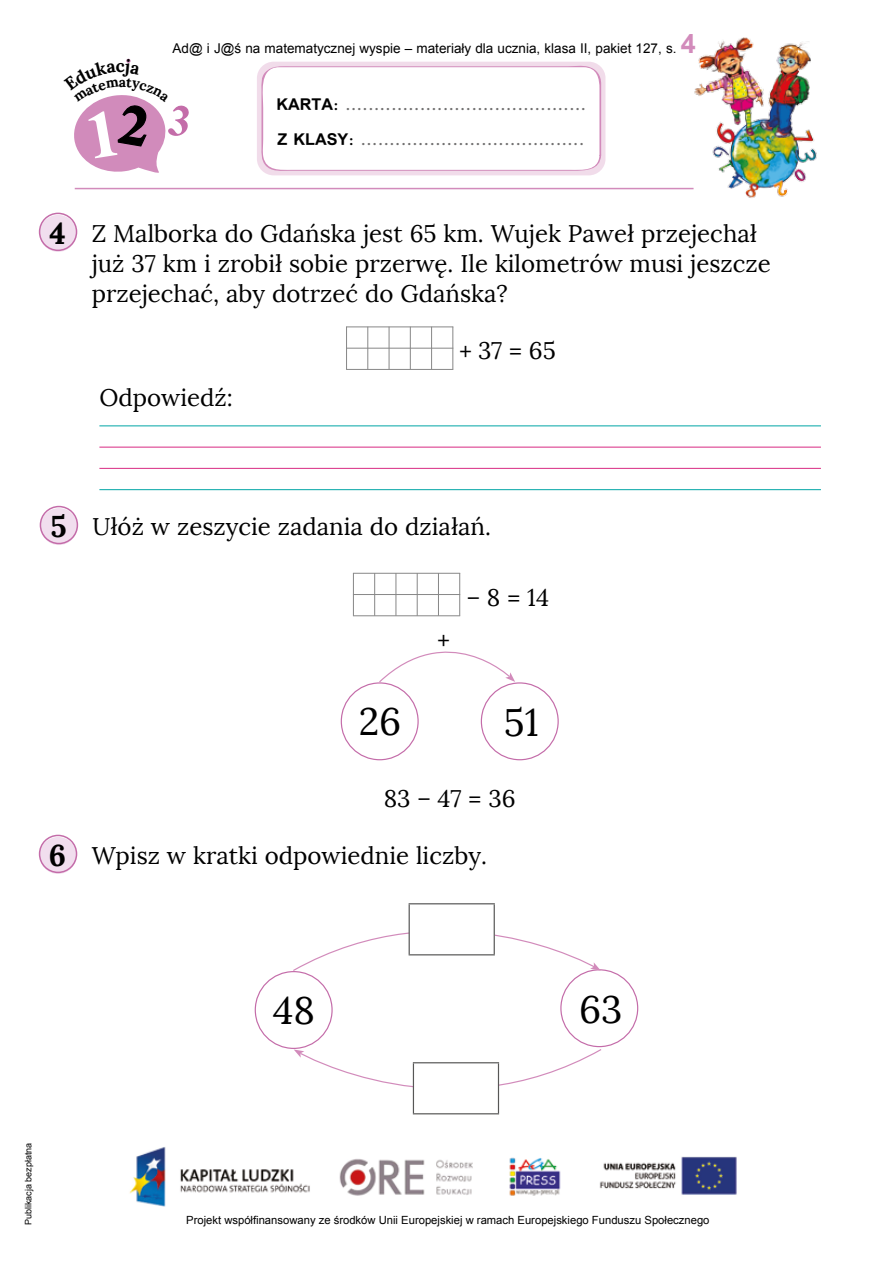
<style>
.page{position:relative;width:893px;height:1263px;background:#fff}
.page>*{position:absolute;margin:0;border:0;box-sizing:border-box;transform-origin:0 0}
.t1{font:38.25px "Lora";color:#000}
.t2{font:700 30px "Lora";color:#000}
.t3{font:24px/30px "Lora";color:#000}
.t4{font:700 18px/35.2px "Simplified Arabic";color:#706f6f}
.t5{font:700 17.55px "Lora";color:#000}
.t6{font:700 13.95px "Lora";color:#000}
.t7{font:13.5px "Arial";color:#000}
.t8{font:11.25px "Arial";color:#000}
.t9{font:9px "Arial";color:#000}
.s1{font-weight:700;font-size:27px;color:#d28bbb}
.s2{color:#000}
</style>
<div class="page">
<hr style="left:75px;top:188px;width:619px;height:1px;background:#d28bbb">
<div style="left:257px;top:62px;width:348px;height:113px;background:#f1dcea;border-radius:17px"></div>
<svg style="left:258px;top:65px;width:343px;height:107px;background:#fdfafc"></svg>
<img style="left:693px;top:37px;width:124px;height:161px">
<img style="left:129px;top:1147px;width:608px;height:59px">
<svg style="left:39px;top:213px;width:38px;height:38px"></svg>
<svg style="left:40px;top:506px;width:38px;height:38px"></svg>
<svg style="left:39px;top:835px;width:38px;height:38px"></svg>
<hr style="left:99px;top:426px;width:722px;height:1px;background:#00a5a5">
<hr style="left:99px;top:489px;width:722px;height:1px;background:#00a5a5">
<hr style="left:99px;top:447px;width:722px;height:1px;background:#dd4290">
<hr style="left:99px;top:468px;width:722px;height:1px;background:#dd4290">
<hr style="left:346px;top:327px;width:1px;height:42px;background:#878787">
<hr style="left:367px;top:327px;width:1px;height:42px;background:#878787">
<hr style="left:389px;top:327px;width:1px;height:42px;background:#878787">
<hr style="left:410px;top:327px;width:1px;height:42px;background:#878787">
<hr style="left:431px;top:327px;width:1px;height:42px;background:#878787">
<hr style="left:452px;top:327px;width:1px;height:42px;background:#878787">
<hr style="left:346px;top:348px;width:107px;height:1px;background:#878787">
<hr style="left:346px;top:326px;width:107px;height:1px;background:#878787">
<hr style="left:346px;top:369px;width:107px;height:1px;background:#878787">
<hr style="left:353px;top:573px;width:1px;height:43px;background:#878787">
<hr style="left:374px;top:573px;width:1px;height:43px;background:#878787">
<hr style="left:395px;top:573px;width:1px;height:43px;background:#878787">
<hr style="left:417px;top:573px;width:1px;height:43px;background:#878787">
<hr style="left:438px;top:573px;width:1px;height:43px;background:#878787">
<hr style="left:459px;top:573px;width:1px;height:43px;background:#878787">
<hr style="left:353px;top:594px;width:107px;height:1px;background:#878787">
<hr style="left:353px;top:573px;width:107px;height:1px;background:#878787">
<hr style="left:353px;top:615px;width:107px;height:1px;background:#878787">
<div style="left:481px;top:682px;width:78px;height:78px;border:1px solid #c46ca9;border-radius:50%"></div>
<svg style="left:378px;top:651px;width:137px;height:33px"></svg>
<div style="left:255px;top:971px;width:78px;height:78px;border:1px solid #c46ca9;border-radius:50%"></div>
<svg style="left:292px;top:903px;width:309px;height:69px"></svg>
<svg style="left:294px;top:1048px;width:308px;height:67px"></svg>
<div style="left:409px;top:904px;width:85px;height:51px;background:#fff"></div>
<hr style="left:409px;top:903px;width:86px;height:1px;background:#575756">
<hr style="left:409px;top:904px;width:1px;height:50px;background:#575756">
<hr style="left:494px;top:904px;width:1px;height:50px;background:#575756">
<hr style="left:409px;top:954px;width:86px;height:1px;background:#575756">
<div style="left:413px;top:1063px;width:85px;height:51px;background:#fff"></div>
<hr style="left:413px;top:1062px;width:86px;height:1px;background:#575756">
<hr style="left:413px;top:1063px;width:1px;height:50px;background:#575756">
<hr style="left:498px;top:1063px;width:1px;height:50px;background:#575756">
<hr style="left:413px;top:1113px;width:86px;height:1px;background:#575756">
<svg style="left:74px;top:59px;width:115px;height:114px"></svg>
<p class="t5" style="left:116px;top:55px;width:11px">c</p>
<p class="t6" style="left:119px;top:73px;width:9px">a</p>
<p class="t7" style="left:173px;top:39px;width:525px">Ad@ i J@ś na matematycznej wyspie – materiały dla ucznia, klasa II, pakiet 127, s. <span class="s1">4</span></p>
<p class="t4" style="left:276px;top:87px;width:311px"><span class="s2">KARTA:</span> ..........................................<br><span class="s2">Z KLASY:</span> .......................................</p>
<p class="t2" style="left:49px;top:213px;width:18px">4</p>
<p class="t3" style="left:92px;top:219px;width:681px">Z Malborka do Gdańska jest 65 km. Wujek Paweł przejechał już 37 km i zrobił sobie przerwę. Ile kilometrów musi jeszcze przejechać, aby dotrzeć do Gdańska?</p>
<p class="t3" style="left:99px;top:382px;width:135px">Odpowiedź:</p>
<p class="t3" style="left:460px;top:336px;width:98px">+ 37 = 65</p>
<p class="t2" style="left:50px;top:507px;width:18px">5</p>
<p class="t2" style="left:49px;top:835px;width:19px">6</p>
<p class="t3" style="left:93px;top:512px;width:400px">Ułóż w zeszycie zadania do działań.</p>
<p class="t3" style="left:438px;top:625px;width:14px">+</p>
<p class="t3" style="left:466px;top:582px;width:84px">– 8 = 14</p>
<h1 class="t1" style="left:359px;top:698px;width:44px">26</h1>
<h1 class="t1" style="left:504px;top:699px;width:36px">51</h1>
<p class="t3" style="left:384px;top:783px;width:133px">83 – 47 = 36</p>
<p class="t3" style="left:92px;top:841px;width:397px">Wpisz w kratki odpowiednie liczby.</p>
<p class="t9" style="left:23px;top:1225px;width:84px;rotate:-90deg">Publikacja bezpłatna</p>
<h1 class="t1" style="left:273px;top:987px;width:44px">48</h1>
<h1 class="t1" style="left:579px;top:986px;width:45px">63</h1>
<p class="t8" style="left:186px;top:1213px;width:525px">Projekt współfinansowany ze środków Unii Europejskiej w ramach Europejskiego Funduszu Społecznego</p>
</div>
